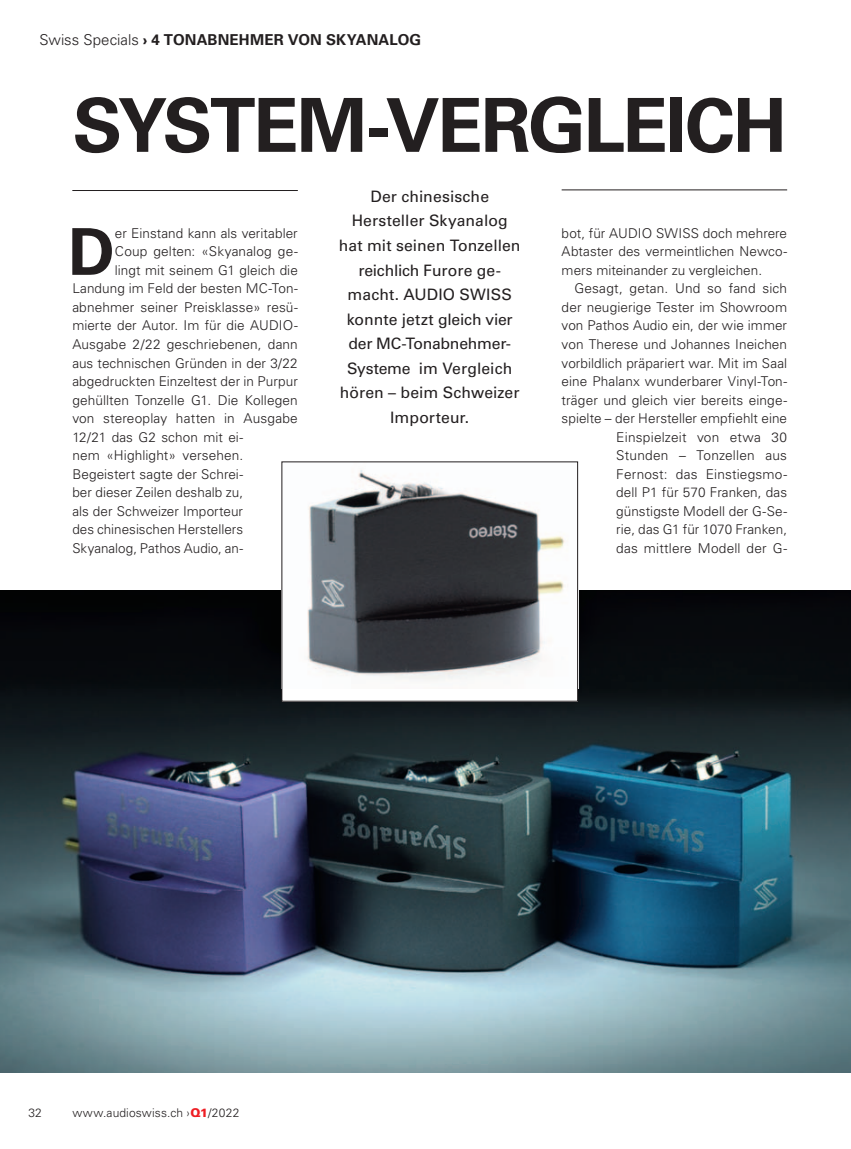
<style>
.page{position:relative;width:851px;height:1149px;background:#fff}
.page>*{position:absolute;margin:0;border:0;box-sizing:border-box;transform-origin:0 0}
.t1{font:700 74.4px "Univers LT Std";letter-spacing:-.03em;color:#231f20}
.t2{font:700 64.8px "Univers LT Std";color:#231f20}
.t3{font:15.75px/24.5px "Univers LT Std";color:#231f20;text-align:center}
.t4{font:700 15px "Univers LT Std";letter-spacing:.01em;color:#231f20}
.t5{font:300 13.5px/18.6px "Univers LT Std";letter-spacing:.005em;color:#231f20;text-align:justify}
.t6{font:300 12px "Univers LT Std";letter-spacing:.015em;color:#231f20}
.s1{font-weight:300}
.s2{font-weight:900;color:#ee1d23}
</style>
<div class="page">
<img style="left:0;top:590px;width:850px;height:481px">
<div style="left:282px;top:461px;width:295px;height:240px;background:#fff"></div>
<img style="left:307px;top:470px;width:258px;height:211px">
<hr style="left:72px;top:190px;width:226px;height:1px;background:#231f20">
<hr style="left:561px;top:189px;width:226px;height:1px;background:#231f20">
<p class="t4" style="left:39px;top:31px;width:383px"><span class="s1">Swiss Specials</span> › 4 TONABNEHMER VON SKYANALOG</p>
<h1 class="t1" style="left:73px;top:82px;width:715px">SYSTEM-VERGLEICH</h1>
<h2 class="t2" style="left:68px;top:214px;width:48px">D</h2>
<p class="t5" style="left:115px;top:223px;width:184px">er Einstand kann als veritabler</p>
<p class="t5" style="left:115px;top:242px;width:184px">Coup gelten: «Skyanalog ge-</p>
<p class="t5" style="left:115px;top:261px;width:184px">lingt mit seinem G1 gleich die</p>
<p class="t5" style="left:72px;top:279px;width:227px">Landung im Feld der besten MC-Ton-</p>
<p class="t5" style="left:72px;top:298px;width:227px">abnehmer seiner Preisklasse» resü-</p>
<p class="t5" style="left:72px;top:316px;width:227px">mierte der Autor. Im für die AUDIO-</p>
<p class="t5" style="left:72px;top:335px;width:227px">Ausgabe 2/22 geschriebenen, dann</p>
<p class="t5" style="left:72px;top:353px;width:227px">aus technischen Gründen in der 3/22</p>
<p class="t5" style="left:72px;top:372px;width:227px">abgedruckten Einzeltest der in Purpur</p>
<p class="t5" style="left:72px;top:390px;width:227px">gehüllten Tonzelle G1. Die Kollegen</p>
<p class="t5" style="left:72px;top:409px;width:227px">von stereoplay hatten in Ausgabe</p>
<p class="t5" style="left:72px;top:427px;width:172px">12/21 das G2 schon mit ei-</p>
<p class="t5" style="left:72px;top:446px;width:172px">nem «Highlight» versehen.</p>
<p class="t5" style="left:72px;top:464px;width:172px">Begeistert sagte der Schrei-</p>
<p class="t5" style="left:72px;top:483px;width:172px">ber dieser Zeilen deshalb zu,</p>
<p class="t5" style="left:72px;top:501px;width:172px">als der Schweizer Importeur</p>
<p class="t5" style="left:72px;top:520px;width:172px">des chinesischen Herstellers</p>
<p class="t5" style="left:72px;top:538px;width:172px">Skyanalog, Pathos Audio, an-</p>
<p class="t3" style="left:339px;top:184px;width:183px">Der chinesische<br>Hersteller Skyanalog hat mit seinen Tonzellen reichlich Furore ge&shy;macht. AUDIO SWISS konnte jetzt gleich vier der MC-Tonabnehmer-<br>Systeme im Vergleich hören – beim Schweizer<br>Importeur.</p>
<p class="t5" style="left:561px;top:223px;width:227px">bot, für AUDIO SWISS doch mehrere Abtaster des vermeintlichen Newco&shy;mers miteinander zu vergleichen.</p>
<p class="t5" style="left:561px;top:279px;width:227px;text-align:right">Gesagt, getan. Und so fand sich der neugierige Tester im Showroom von Pathos Audio ein, der wie immer von Therese und Johannes Ineichen vorbildlich präpariert war. Mit im Saal eine Phalanx wunderbarer Vinyl-Ton&shy;träger und gleich vier bereits einge&shy;spielte – der Hersteller empfiehlt eine<br>Einspielzeit von etwa 30<br>Stunden – Tonzellen aus<br>Fernost: das Einstiegsmo-<br>dell P1 für 570 Franken, das günstigste Modell der G-Se-<br>rie, das G1 für 1070 Franken,<br>das mittlere Modell der G-</p>
<p class="t6" style="left:28px;top:1105px;width:15px">32</p>
<p class="t6" style="left:72px;top:1105px;width:169px">www.audioswiss.ch ›<span class="s2">Q1</span>/2022</p>
</div>
